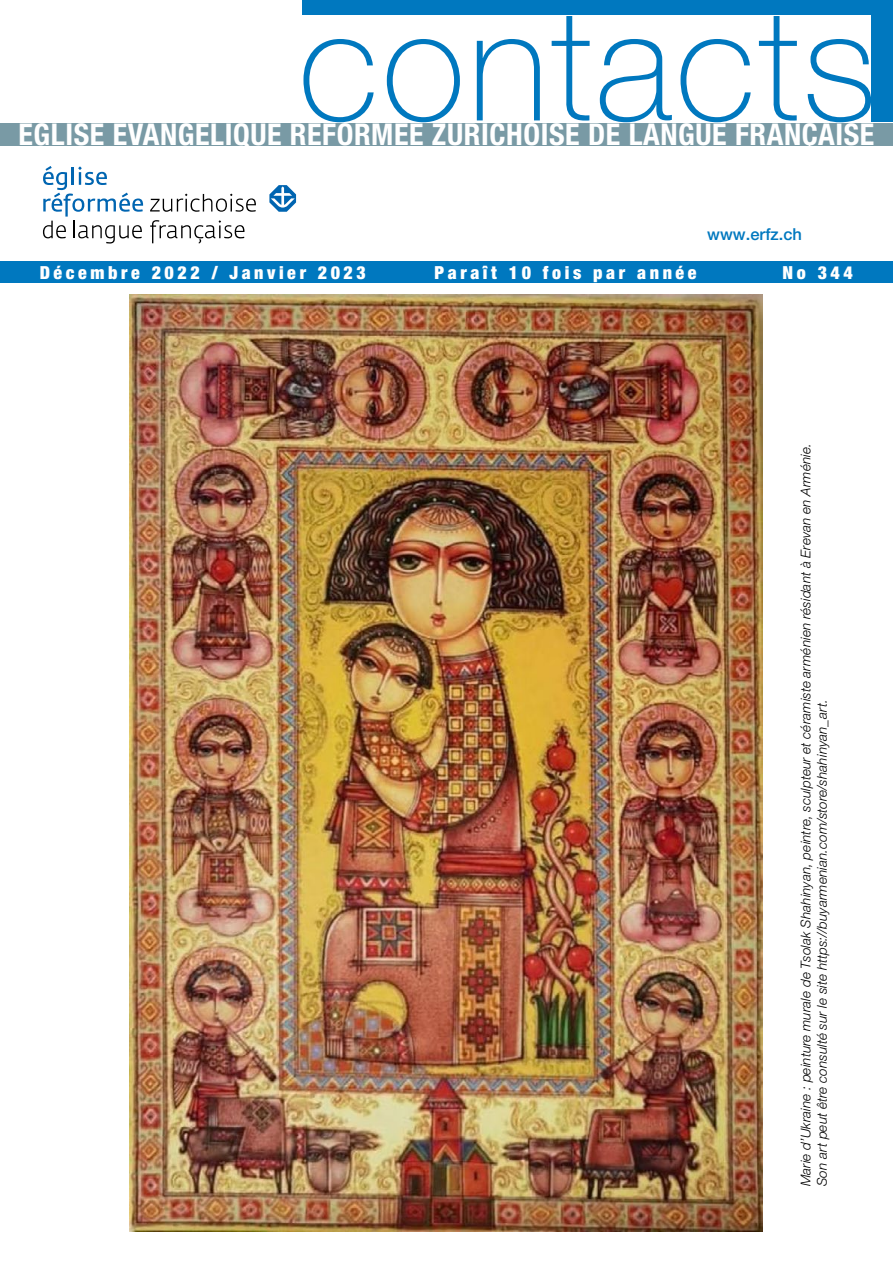
<style>
.page{position:relative;width:893px;height:1263px;background:#fff}
.page>*{position:absolute;margin:0;border:0;box-sizing:border-box;transform-origin:0 0}
.t1{font:100 154.95px "Helvetica Neue LT Pro";letter-spacing:.02em;color:#0078bf}
.t2{font:700 condensed 30px "Helvetica Neue LT Pro";letter-spacing:.02em;color:#fff}
.t3{font:900 condensed 18px "Helvetica Neue LT Pro";letter-spacing:.2em;color:#fff}
.t4{font:500 16.5px "Helvetica Neue LT Pro";color:#0078bf}
.t5{font:italic 300 13.5px/16.2px "Helvetica Neue LT Pro";letter-spacing:.005em;color:#000}
</style>
<div class="page">
<div style="left:0;top:123px;width:893px;height:22px;background:#799aa5"></div>
<div style="left:0;top:262px;width:893px;height:21px;background:#0078bf"></div>
<svg style="left:150px;top:194px;width:106px;height:18px"></svg>
<svg style="left:43px;top:166px;width:100px;height:78px"></svg>
<svg style="left:150px;top:220px;width:94px;height:24px"></svg>
<svg style="left:269px;top:185px;width:27px;height:27px"></svg>
<svg style="left:271px;top:186px;width:24px;height:22px"></svg>
<div style="left:871px;top:10px;width:22px;height:112px;background:#0078bf"></div>
<div style="left:303px;top:0;width:590px;height:15px;background:#0078bf"></div>
<img style="left:129px;top:294px;width:634px;height:938px">
<h1 class="t1" style="left:298px;top:-27px;width:580px">contacts</h1>
<h2 class="t2" style="left:19px;top:117px;width:857px">ÉGLISE ÉVANGÉLIQUE RÉFORMÉE ZURICHOISE DE LANGUE FRANÇAISE</h2>
<p class="t4" style="left:707px;top:224px;width:96px">www.erfz.ch</p>
<h3 class="t3" style="left:40px;top:262px;width:328px">Décembre 2022 / Janvier 2023</h3>
<h3 class="t3" style="left:435px;top:262px;width:263px">Paraît 10 fois par année</h3>
<h3 class="t3" style="left:782px;top:262px;width:72px">No 344</h3>
<p class="t5" style="left:797px;top:1186px;width:745px;rotate:-90deg">Marie d’Ukraine : peinture murale de Tsolak Shahinyan, peintre, sculpteur et céramiste arménien résidant à Erevan en Arménie.<br>Son art peut être consulté sur le site https://buyarmenian.com/store/shahinyan_art.</p>
</div>
